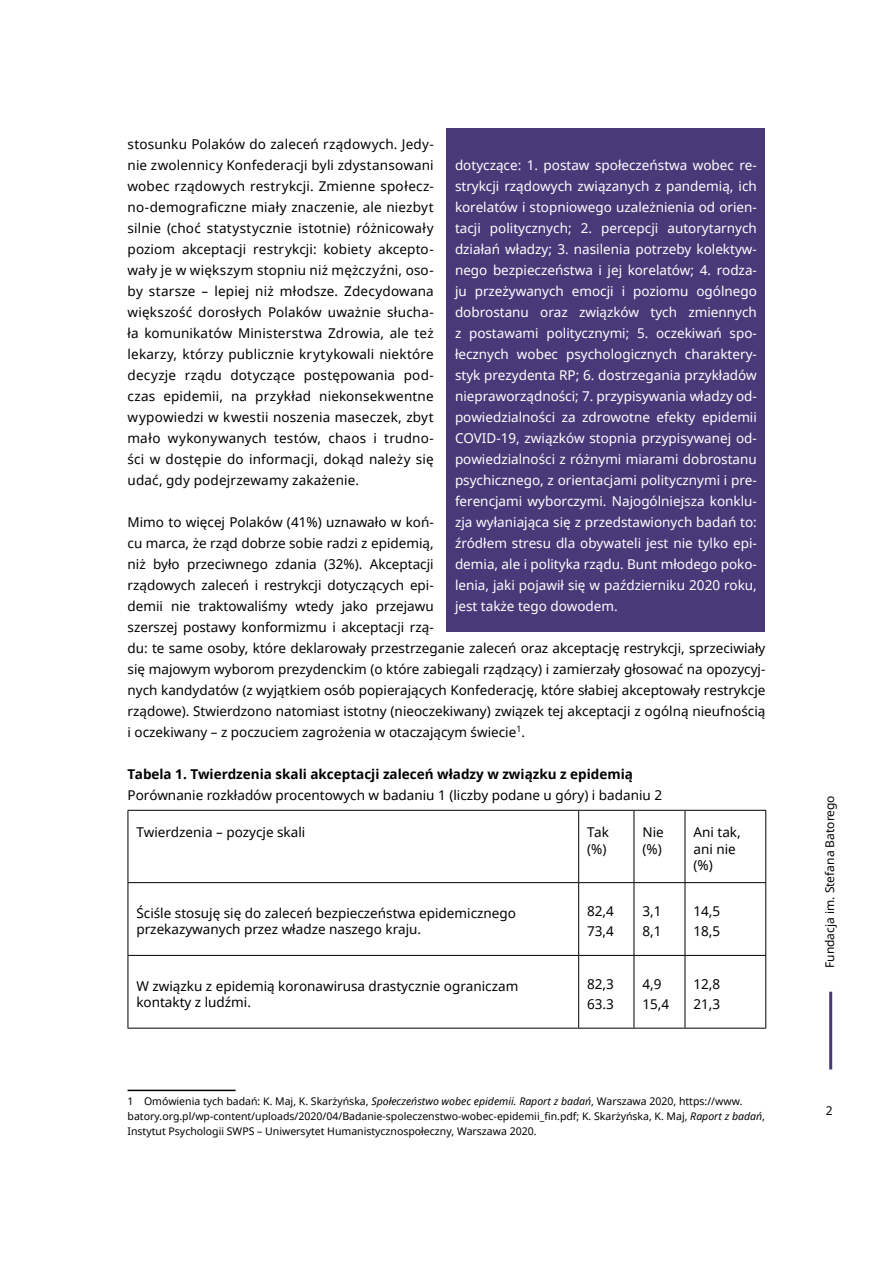
<style>
.page{position:relative;width:893px;height:1263px;background:#fff}
.page>*{position:absolute;margin:0;border:0;box-sizing:border-box;transform-origin:0 0}
.t1{font:13.5px/21px "Noto Sans";color:#000}
.t2{font:13.5px/21px "Noto Sans";color:#fff;text-align:justify}
.t3{font:700 13.5px "Noto Sans";color:#000}
.t4{font:12px "Noto Sans";color:#000}
.t5{font:10.5px/15px "Noto Sans";color:#000}
.s1{font-style:italic}
</style>
<div class="page">
<hr style="left:829px;top:992px;width:3px;height:77px;background:#493979">
<hr style="left:128px;top:810px;width:451px;height:1px;background:#000">
<hr style="left:128px;top:811px;width:1px;height:71px;background:#000">
<hr style="left:579px;top:810px;width:55px;height:1px;background:#000">
<hr style="left:578px;top:811px;width:1px;height:71px;background:#000">
<hr style="left:634px;top:810px;width:51px;height:1px;background:#000">
<hr style="left:634px;top:811px;width:1px;height:71px;background:#000">
<hr style="left:685px;top:810px;width:81px;height:1px;background:#000">
<hr style="left:685px;top:811px;width:1px;height:71px;background:#000">
<hr style="left:765px;top:811px;width:1px;height:71px;background:#000">
<hr style="left:128px;top:882px;width:451px;height:1px;background:#000">
<hr style="left:128px;top:883px;width:1px;height:72px;background:#000">
<hr style="left:579px;top:882px;width:55px;height:1px;background:#000">
<hr style="left:578px;top:883px;width:1px;height:72px;background:#000">
<hr style="left:634px;top:882px;width:51px;height:1px;background:#000">
<hr style="left:634px;top:883px;width:1px;height:72px;background:#000">
<hr style="left:685px;top:882px;width:81px;height:1px;background:#000">
<hr style="left:685px;top:883px;width:1px;height:72px;background:#000">
<hr style="left:765px;top:883px;width:1px;height:72px;background:#000">
<hr style="left:128px;top:955px;width:451px;height:1px;background:#000">
<hr style="left:128px;top:956px;width:1px;height:72px;background:#000">
<hr style="left:579px;top:955px;width:55px;height:1px;background:#000">
<hr style="left:578px;top:956px;width:1px;height:72px;background:#000">
<hr style="left:634px;top:955px;width:51px;height:1px;background:#000">
<hr style="left:634px;top:956px;width:1px;height:72px;background:#000">
<hr style="left:685px;top:955px;width:81px;height:1px;background:#000">
<hr style="left:685px;top:956px;width:1px;height:72px;background:#000">
<hr style="left:765px;top:956px;width:1px;height:72px;background:#000">
<hr style="left:128px;top:1028px;width:451px;height:1px;background:#000">
<hr style="left:579px;top:1028px;width:55px;height:1px;background:#000">
<hr style="left:634px;top:1028px;width:51px;height:1px;background:#000">
<hr style="left:685px;top:1028px;width:81px;height:1px;background:#000">
<hr style="left:128px;top:1090px;width:108px;height:1px;background:#000">
<div style="left:446px;top:128px;width:319px;height:503px;background:#493979"></div>
<p class="t1" style="left:128px;top:133px;width:308px;text-align:justify">stosunku Polaków do zaleceń rządowych. Jedy&shy;nie zwolennicy Konfederacji byli zdystansowani wobec rządowych restrykcji. Zmienne społecz&shy;no-demograficzne miały znaczenie, ale niezbyt silnie (choć statystycznie istotnie) różnicowały poziom akceptacji restrykcji: kobiety akcepto&shy;wały je w większym stopniu niż mężczyźni, oso&shy;by starsze – lepiej niż młodsze. Zdecydowana większość dorosłych Polaków uważnie słucha&shy;ła komunikatów Ministerstwa Zdrowia, ale też lekarzy, którzy publicznie krytykowali niektóre decyzje rządu dotyczące postępowania pod&shy;czas epidemii, na przykład niekonsekwentne wypowiedzi w kwestii noszenia maseczek, zbyt mało wykonywanych testów, chaos i trudno&shy;ści w dostępie do informacji, dokąd należy się udać, gdy podejrzewamy zakażenie.</p>
<p class="t1" style="left:128px;top:511px;width:639px">Mimo to więcej Polaków (41%) uznawało w koń-<br>cu marca, że rząd dobrze sobie radzi z epidemią,<br>niż było przeciwnego zdania (32%). Akceptacji<br>rządowych zaleceń i restrykcji dotyczących epi-<br>demii nie traktowaliśmy wtedy jako przejawu<br>szerszej postawy konformizmu i akceptacji rzą-<br>du: te same osoby, które deklarowały przestrzeganie zaleceń oraz akceptację restrykcji, sprzeciwiały się majowym wyborom prezydenckim (o które zabiegali rządzący) i zamierzały głosować na opozycyj&shy;nych kandydatów (z wyjątkiem osób popierających Konfederację, które słabiej akceptowały restrykcje rządowe). Stwierdzono natomiast istotny (nieoczekiwany) związek tej akceptacji z ogólną nieufnością i oczekiwany – z poczuciem zagrożenia w otaczającym świecie<sup>1</sup>.</p>
<p class="t3" style="left:128px;top:764px;width:507px">Tabela 1. Twierdzenia skali akceptacji zaleceń władzy w związku z epidemią</p>
<p class="t1" style="left:128px;top:784px;width:536px">Porównanie rozkładów procentowych w badaniu 1 (liczby podane u góry) i badaniu 2</p>
<p class="t1" style="left:136px;top:822px;width:170px">Twierdzenia – pozycje skali</p>
<p class="t1" style="left:587px;top:824px;width:23px;line-height:16.2px">Tak (%)</p>
<p class="t1" style="left:642px;top:824px;width:23px;line-height:16.2px">Nie (%)</p>
<p class="t1" style="left:693px;top:824px;width:49px;line-height:16.2px">Ani tak, ani nie (%)</p>
<p class="t1" style="left:136px;top:905px;width:381px;line-height:16.2px">Ściśle stosuję się do zaleceń bezpieczeństwa epidemicznego przekazywanych przez władze naszego kraju.</p>
<p class="t1" style="left:587px;top:900px;width:28px;line-height:20.4px">82,4<br>73,4</p>
<p class="t1" style="left:642px;top:900px;width:21px;line-height:20.4px">3,1<br>8,1</p>
<p class="t1" style="left:693px;top:900px;width:28px;line-height:20.4px">14,5<br>18,5</p>
<p class="t2" style="left:455px;top:154px;width:303px">dotyczące: 1. postaw społeczeństwa wobec re&shy;strykcji rządowych związanych z pandemią, ich korelatów i stopniowego uzależnienia od orien&shy;tacji politycznych; 2. percepcji autorytarnych działań władzy; 3. nasilenia potrzeby kolektyw&shy;nego bezpieczeństwa i jej korelatów; 4. rodza&shy;ju przeżywanych emocji i poziomu ogólnego dobrostanu oraz związków tych zmiennych z postawami politycznymi; 5. oczekiwań spo&shy;łecznych wobec psychologicznych charaktery&shy;styk prezydenta RP; 6. dostrzegania przykładów niepraworządności; 7. przypisywania władzy od&shy;powiedzialności za zdrowotne efekty epidemii COVID-19, związków stopnia przypisywanej od&shy;powiedzialności z różnymi miarami dobrostanu psychicznego, z orientacjami politycznymi i pre&shy;ferencjami wyborczymi. Najogólniejsza konklu&shy;zja wyłaniająca się z przedstawionych badań to: źródłem stresu dla obywateli jest nie tylko epi&shy;demia, ale i polityka rządu. Bunt młodego poko&shy;lenia, jaki pojawił się w październiku 2020 roku, jest także tego dowodem.</p>
<p class="t1" style="left:136px;top:977px;width:383px;line-height:16.2px">W związku z epidemią koronawirusa drastycznie ograniczam kontakty z ludźmi.</p>
<p class="t1" style="left:587px;top:973px;width:28px;line-height:20.4px">82,3<br>63.3</p>
<p class="t1" style="left:642px;top:973px;width:28px;line-height:20.4px">4,9<br>15,4</p>
<p class="t1" style="left:693px;top:973px;width:28px;line-height:20.4px">12,8<br>21,3</p>
<p class="t5" style="left:128px;top:1094px;width:639px">1 Omówienia tych badań: K. Maj, K. Skarżyńska, <span class="s1">Społeczeństwo wobec epidemii. Raport z badań</span>, Warszawa 2020, https://www. batory.org.pl/wp-content/uploads/2020/04/Badanie-spoleczenstwo-wobec-epidemii_fin.pdf; K. Skarżyńska, K. Maj, <span class="s1">Raport z badań</span>,<br>Instytut Psychologii SWPS – Uniwersytet Humanistycznospołeczny, Warszawa 2020.</p>
<p class="t4" style="left:821px;top:968px;width:174px;rotate:-90deg">Fundacja im. Stefana Batorego</p>
<p class="t4" style="left:826px;top:1102px;width:8px">2</p>
</div>
